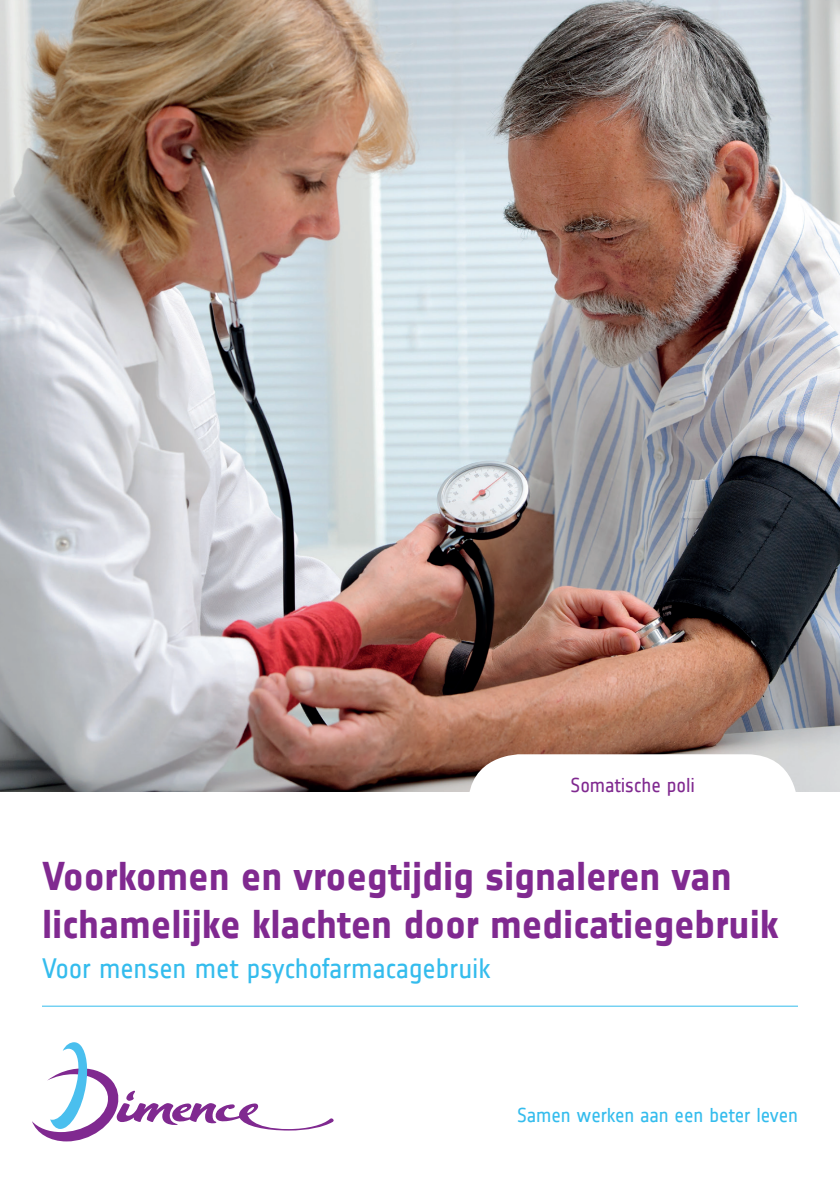
<style>
.page{position:relative;width:840px;height:1191px;background:#fff}
.page>*{position:absolute;margin:0;border:0;box-sizing:border-box;transform-origin:0 0}
.t1{font:700 40px/48px "Notes";letter-spacing:-.005em;color:#802990}
.t2{font:28px "Notes";letter-spacing:-.005em;color:#34bced}
.t3{font:20px "Notes";letter-spacing:-.005em;color:#34bced}
.t4{font:20px "Notes";letter-spacing:-.005em;color:#802990}
</style>
<div class="page">
<img style="left:0;top:0;width:839px;height:791px">
<svg style="left:32px;top:1042px;width:301px;height:99px"></svg>
<div style="left:468px;top:754px;width:329px;height:130px;background:#fff;border-radius:51px"></div>
<hr style="left:42px;top:1005px;width:755px;height:1px;background:#34bced">
<p class="t4" style="left:570px;top:774px;width:126px">Somatische poli</p>
<p class="t1" style="left:42px;top:852px;width:737px">Voorkomen en vroegtijdig signaleren van lichamelijke klachten door medicatiegebruik</p>
<p class="t2" style="left:42px;top:954px;width:450px">Voor mensen met psychofarmacagebruik</p>
<p class="t3" style="left:517px;top:1104px;width:282px">Samen werken aan een beter leven</p>
</div>
